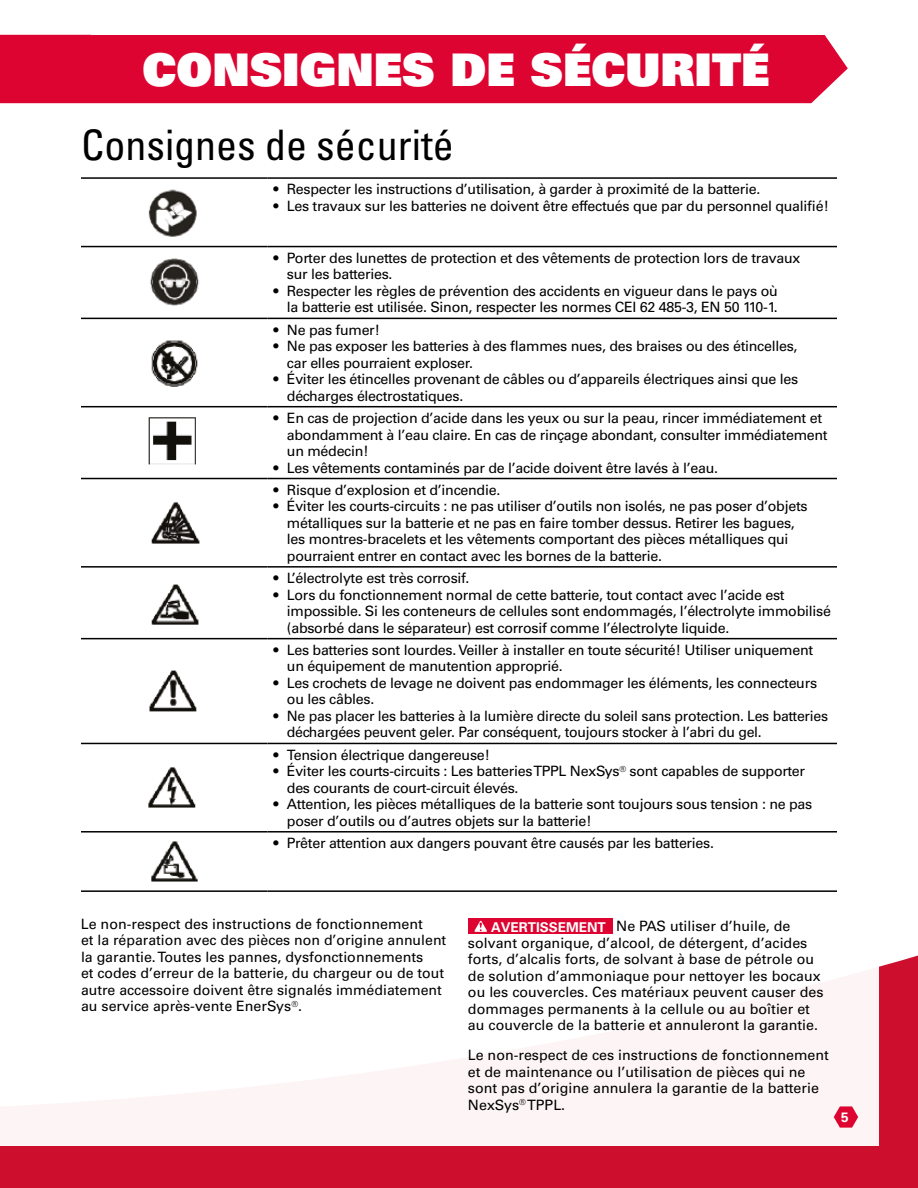
<style>
.page{position:relative;width:918px;height:1188px;background:#fff}
.page>*{position:absolute;margin:0;border:0;box-sizing:border-box;transform-origin:0 0}
.t1{font:45px "Univers LT Std X Black";color:#fff}
.t2{font:condensed 42px "Univers LT Std";color:#000}
.t3{font:14.25px/16.5px "Univers LT Std";letter-spacing:-.02em;color:#000}
.t4{font:14.25px/16.5px "Univers LT Std";color:#000}
.t5{font:700 13.5px "Univers LT Std";color:#fff}
.s1{font-weight:700;font-size:13.5px;color:#fff}
</style>
<div class="page">
<div style="left:0;top:955px;width:918px;height:233px;background:#ce0e2d"></div>
<div style="left:0;top:857px;width:879px;height:289px;background:#fff"></div>
<div style="left:135px;top:35px;width:713px;height:68px;background:#dd0432"></div>
<div style="left:0;top:35px;width:135px;height:68px;background:#dd0432"></div>
<hr style="left:81px;top:177px;width:186px;height:2px;background:#000">
<hr style="left:267px;top:177px;width:570px;height:2px;background:#000">
<hr style="left:81px;top:246px;width:186px;height:1px;background:#000">
<hr style="left:267px;top:246px;width:570px;height:1px;background:#000">
<hr style="left:81px;top:318px;width:186px;height:1px;background:#000">
<hr style="left:267px;top:318px;width:570px;height:1px;background:#000">
<hr style="left:81px;top:406px;width:186px;height:1px;background:#000">
<hr style="left:267px;top:406px;width:570px;height:1px;background:#000">
<hr style="left:81px;top:478px;width:186px;height:1px;background:#000">
<hr style="left:267px;top:478px;width:570px;height:1px;background:#000">
<hr style="left:81px;top:566px;width:186px;height:2px;background:#000">
<hr style="left:267px;top:566px;width:570px;height:2px;background:#000">
<hr style="left:81px;top:638px;width:186px;height:1px;background:#000">
<hr style="left:267px;top:638px;width:570px;height:1px;background:#000">
<hr style="left:81px;top:743px;width:186px;height:1px;background:#000">
<hr style="left:267px;top:743px;width:570px;height:1px;background:#000">
<hr style="left:81px;top:831px;width:186px;height:2px;background:#000">
<hr style="left:267px;top:831px;width:570px;height:2px;background:#000">
<hr style="left:81px;top:890px;width:186px;height:2px;background:#000">
<hr style="left:267px;top:890px;width:570px;height:2px;background:#000">
<img style="left:148px;top:189px;width:49px;height:48px">
<img style="left:150px;top:258px;width:49px;height:48px">
<img style="left:151px;top:340px;width:47px;height:47px">
<img style="left:148px;top:417px;width:48px;height:48px">
<img style="left:151px;top:502px;width:49px;height:42px">
<img style="left:151px;top:584px;width:48px;height:41px">
<img style="left:149px;top:670px;width:48px;height:42px">
<img style="left:148px;top:767px;width:48px;height:41px">
<img style="left:151px;top:841px;width:47px;height:41px">
<div style="left:468px;top:918px;width:144px;height:16px;background:#dd0432"></div>
<svg style="left:474px;top:921px;width:13px;height:11px"></svg>
<svg style="left:834px;top:1106px;width:24px;height:22px"></svg>
<h1 class="t1" style="left:142px;top:40px;width:629px">CONSIGNES DE SÉCURITÉ</h1>
<h2 class="t2" style="left:81px;top:118px;width:374px">Consignes de sécurité</h2>
<p class="t3" style="left:273px;top:181px;width:488px">• Respecter les instructions d’utilisation, à garder à proximité de la batterie.</p>
<p class="t3" style="left:273px;top:198px;width:557px">• Les travaux sur les batteries ne doivent être effectués que par du personnel qualifié!</p>
<p class="t3" style="left:287px;top:250px;width:515px;text-indent:-13px">• Porter des lunettes de protection et des vêtements de protection lors de travaux sur les batteries.</p>
<p class="t3" style="left:273px;top:283px;width:506px;text-align:right">• Respecter les règles de prévention des accidents en vigueur dans le pays où la batterie est utilisée. Sinon, respecter les normes CEI 62 485-3, EN 50 110-1.</p>
<p class="t3" style="left:273px;top:321px;width:108px">• Ne pas fumer!</p>
<p class="t3" style="left:287px;top:338px;width:512px;text-indent:-13px">• Ne pas exposer les batteries à des flammes nues, des braises ou des étincelles, car elles pourraient exploser.</p>
<p class="t3" style="left:287px;top:371px;width:513px;text-indent:-13px">• Éviter les étincelles provenant de câbles ou d’appareils électriques ainsi que les décharges électrostatiques.</p>
<p class="t3" style="left:287px;top:410px;width:542px;text-indent:-13px">• En cas de projection d’acide dans les yeux ou sur la peau, rincer immédiatement et abondamment à l’eau claire. En cas de rinçage abondant, consulter immédiatement un médecin!</p>
<p class="t3" style="left:273px;top:459px;width:446px">• Les vêtements contaminés par de l’acide doivent être lavés à l’eau.</p>
<p class="t3" style="left:273px;top:482px;width:228px">• Risque d’explosion et d’incendie.</p>
<p class="t3" style="left:287px;top:498px;width:522px;text-indent:-13px">• Éviter les courts-circuits : ne pas utiliser d’outils non isolés, ne pas poser d’objets métalliques sur la batterie et ne pas en faire tomber dessus. Retirer les bagues, les montres-bracelets et les vêtements comportant des pièces métalliques qui pourraient entrer en contact avec les bornes de la batterie.</p>
<p class="t3" style="left:273px;top:570px;width:197px">• L’électrolyte est très corrosif.</p>
<p class="t3" style="left:287px;top:586px;width:546px;text-indent:-13px">• Lors du fonctionnement normal de cette batterie, tout contact avec l’acide est impossible. Si les conteneurs de cellules sont endommagés, l’électrolyte immobilisé (absorbé dans le séparateur) est corrosif comme l’électrolyte liquide.</p>
<p class="t3" style="left:287px;top:642px;width:528px;text-indent:-13px">• Les batteries sont lourdes. Veiller à installer en toute sécurité! Utiliser uniquement un équipement de manutention approprié.</p>
<p class="t3" style="left:287px;top:675px;width:532px;text-indent:-13px">• Les crochets de levage ne doivent pas endommager les éléments, les connecteurs ou les câbles.</p>
<p class="t3" style="left:287px;top:708px;width:543px;text-indent:-14px">• Ne pas placer les batteries à la lumière directe du soleil sans protection. Les batteries déchargées peuvent geler. Par conséquent, toujours stocker à l’abri du gel.</p>
<p class="t3" style="left:273px;top:747px;width:218px">• Tension électrique dangereuse!</p>
<p class="t3" style="left:287px;top:763px;width:520px;text-indent:-13px">• Éviter les courts-circuits : Les batteries TPPL NexSys<sup>®</sup> sont capables de supporter des courants de court-circuit élevés.</p>
<p class="t3" style="left:287px;top:796px;width:527px;text-indent:-13px">• Attention, les pièces métalliques de la batterie sont toujours sous tension : ne pas poser d’outils ou d’autres objets sur la batterie!</p>
<p class="t3" style="left:273px;top:835px;width:442px">• Prêter attention aux dangers pouvant être causés par les batteries.</p>
<p class="t4" style="left:81px;top:916px;width:367px">Le non-respect des instructions de fonctionnement<br>et la réparation avec des pièces non d’origine annulent la garantie. Toutes les pannes, dysfonctionnements<br>et codes d’erreur de la batterie, du chargeur ou de tout autre accessoire doivent être signalés immédiatement au service après-vente EnerSys<sup>®</sup>.</p>
<p class="t4" style="left:468px;top:918px;width:357px;text-indent:23px"><span class="s1">AVERTISSEMENT</span> Ne PAS utiliser d’huile, de solvant organique, d’alcool, de détergent, d’acides forts, d’alcalis forts, de solvant à base de pétrole ou de solution d’ammoniaque pour nettoyer les bocaux ou les couvercles. Ces matériaux peuvent causer des dommages permanents à la cellule ou au boîtier et au couvercle de la batterie et annuleront la garantie.</p>
<p class="t4" style="left:468px;top:1047px;width:362px">Le non-respect de ces instructions de fonctionnement et de maintenance ou l’utilisation de pièces qui ne sont pas d’origine annulera la garantie de la batterie NexSys<sup>®</sup> TPPL.</p>
<p class="t5" style="left:841px;top:1109px;width:9px">5</p>
</div>
